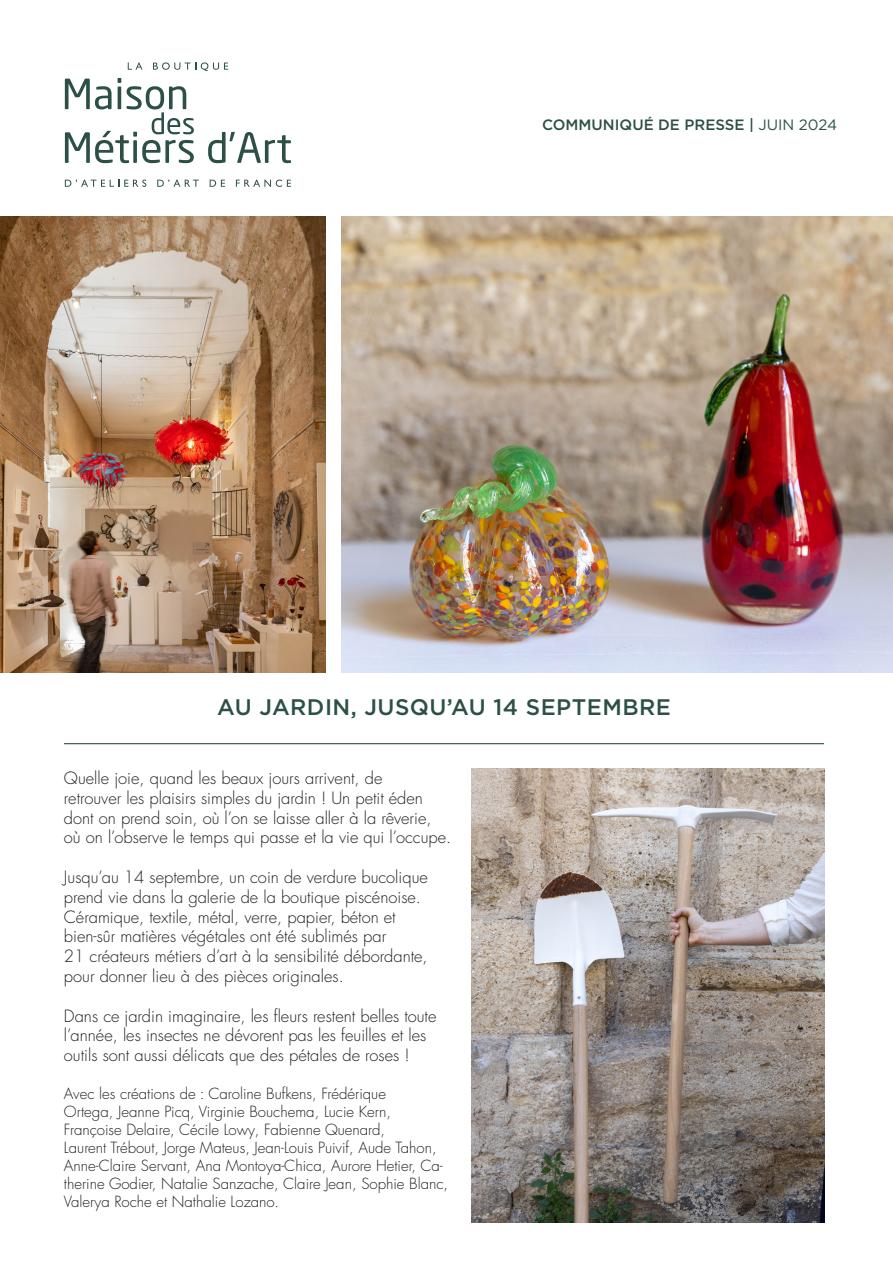
<style>
.page{position:relative;width:893px;height:1263px;background:#fff}
.page>*{position:absolute;margin:0;border:0;box-sizing:border-box;transform-origin:0 0}
.t1{font:500 22.5px "Gotham";letter-spacing:.02em;color:#2c5048}
.t2{font:300 16.5px/19.8px "Futura LT Pro";color:#231f20}
.t3{font:300 15px/18px "Futura LT Pro";color:#231f20}
.t4{font:500 15px "Gotham";color:#2c5048}
.s1{font-weight:400}
</style>
<div class="page">
<svg style="left:65px;top:180px;width:81px;height:7px"></svg>
<svg style="left:157px;top:180px;width:42px;height:7px"></svg>
<svg style="left:210px;top:180px;width:15px;height:7px"></svg>
<svg style="left:236px;top:180px;width:55px;height:7px"></svg>
<svg style="left:65px;top:78px;width:129px;height:85px"></svg>
<svg style="left:208px;top:132px;width:83px;height:31px"></svg>
<svg style="left:128px;top:63px;width:14px;height:7px"></svg>
<svg style="left:153px;top:62px;width:75px;height:9px"></svg>
<hr style="left:64px;top:743px;width:760px;height:1px;background:#2c5048">
<img style="left:0;top:217px;width:326px;height:456px">
<img style="left:342px;top:217px;width:551px;height:456px">
<img style="left:471px;top:768px;width:353px;height:454px">
<p class="t4" style="left:542px;top:115px;width:297px">COMMUNIQUÉ DE PRESSE | <span class="s1">JUIN 2024</span></p>
<p class="t1" style="left:217px;top:693px;width:455px">AU JARDIN, JUSQU’AU 14 SEPTEMBRE</p>
<p class="t2" style="left:64px;top:768px;width:320px">Quelle joie, quand les beaux jours arrivent, de</p>
<p class="t2" style="left:64px;top:788px;width:369px">retrouver les plaisirs simples du jardin ! Un petit éden dont on prend soin, où l’on se laisse aller à la rêverie,</p>
<p class="t2" style="left:64px;top:828px;width:389px">où on l’observe le temps qui passe et la vie qui l’occupe.</p>
<p class="t2" style="left:64px;top:867px;width:365px">Jusqu’au 14 septembre, un coin de verdure bucolique prend vie dans la galerie de la boutique piscénoise.<br>Céramique, textile, métal, verre, papier, béton et</p>
<p class="t2" style="left:64px;top:927px;width:324px">bien-sûr matières végétales ont été sublimés par</p>
<p class="t2" style="left:64px;top:946px;width:365px">21 créateurs métiers d’art à la sensibilité débordante,</p>
<p class="t2" style="left:64px;top:966px;width:281px">pour donner lieu à des pièces originales.</p>
<p class="t2" style="left:64px;top:1006px;width:374px">Dans ce jardin imaginaire, les fleurs restent belles toute l’année, les insectes ne dévorent pas les feuilles et les outils sont aussi délicats que des pétales de roses !</p>
<p class="t3" style="left:64px;top:1085px;width:324px">Avec les créations de : Caroline Bufkens, Frédérique</p>
<p class="t3" style="left:64px;top:1103px;width:329px">Ortega, Jeanne Picq, Virginie Bouchema, Lucie Kern,</p>
<p class="t3" style="left:64px;top:1121px;width:323px">Françoise Delaire, Cécile Lowy, Fabienne Quenard,</p>
<p class="t3" style="left:64px;top:1139px;width:386px">Laurent Trébout, Jorge Mateus, Jean-Louis Puivif, Aude Tahon, Anne-Claire Servant, Ana Montoya-Chica, Aurore Hetier, Ca&shy;therine Godier, Natalie Sanzache, Claire Jean, Sophie Blanc, Valerya Roche et Nathalie Lozano.</p>
</div>
